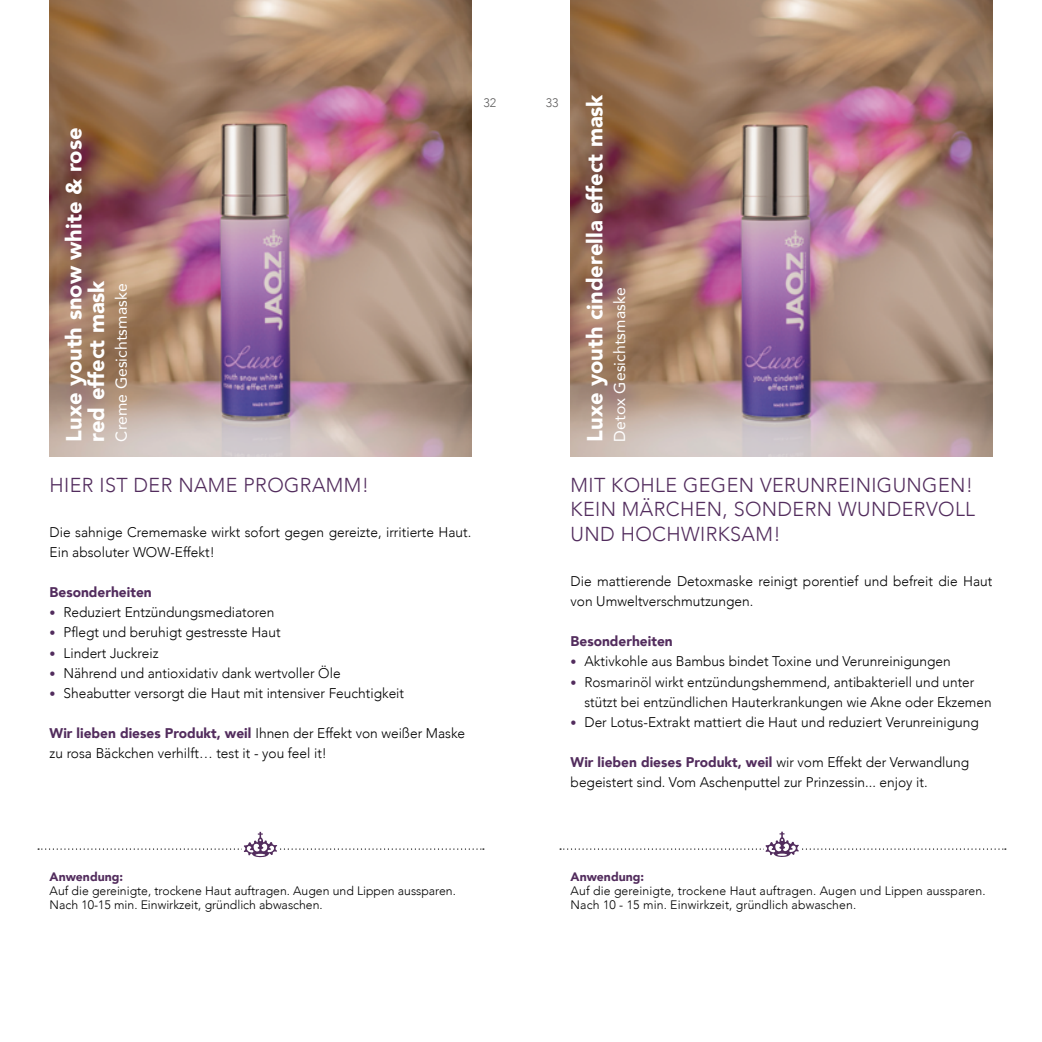
<style>
.page{position:relative;width:1042px;height:1042px;background:#fff}
.page>*{position:absolute;margin:0;border:0;box-sizing:border-box;transform-origin:0 0}
.t1{font:900 21.88px "Avenir";color:#fff}
.t2{font:300 20.12px/24.5px "Avenir";letter-spacing:.02em;color:#522c5d;text-align:justify}
.t3{font:15.75px "Avenir";letter-spacing:.005em;color:#fff}
.t4{font:300 14px/20.1px "Avenir";color:#000}
.t5{font:900 14px "Avenir";color:#522c5d}
.t6{font:300 12.25px/14px "Avenir";color:#000}
.t7{font:900 12.25px "Avenir";color:#522c5d}
.t8{font:300 12.25px "Avenir";color:#5f5e5e}
.s1{font-size:12.25px;color:#522c5d}
.s2{font-weight:900;color:#522c5d}
</style>
<div class="page">
<svg style="left:38px;top:832px;width:446px;height:26px"></svg>
<svg style="left:560px;top:831px;width:446px;height:26px"></svg>
<img style="left:570px;top:0;width:422px;height:456px">
<img style="left:50px;top:0;width:421px;height:456px">
<h1 class="t1" style="left:55px;top:441px;width:315px;rotate:-90deg">Luxe youth snow white &amp; rose</h1>
<h1 class="t1" style="left:78px;top:441px;width:163px;rotate:-90deg">red effect mask</h1>
<p class="t3" style="left:109px;top:441px;width:160px;rotate:-90deg">Creme Gesichtsmaske</p>
<p class="t8" style="left:483px;top:95px;width:14px">32</p>
<p class="t8" style="left:546px;top:95px;width:14px">33</p>
<h1 class="t1" style="left:576px;top:441px;width:349px;rotate:-90deg">Luxe youth cinderella effect mask</h1>
<p class="t3" style="left:607px;top:441px;width:156px;rotate:-90deg">Detox Gesichtsmaske</p>
<h2 class="t2" style="left:50px;top:472px;width:321px">HIER IST DER NAME PROGRAMM!</h2>
<p class="t4" style="left:50px;top:522px;width:423px">Die sahnige Crememaske wirkt sofort gegen gereizte, irritierte Haut.<br>Ein absoluter WOW-Effekt!</p>
<p class="t5" style="left:50px;top:580px;width:104px">Besonderheiten</p>
<p class="t4" style="left:50px;top:602px;width:226px"><span class="s1">•</span> Reduziert Entzündungsmediatoren</p>
<p class="t4" style="left:50px;top:622px;width:232px"><span class="s1">•</span> Pflegt und beruhigt gestresste Haut</p>
<p class="t4" style="left:50px;top:643px;width:110px"><span class="s1">•</span> Lindert Juckreiz</p>
<p class="t4" style="left:50px;top:663px;width:292px"><span class="s1">•</span> Nährend und antioxidativ dank wertvoller Öle</p>
<p class="t4" style="left:50px;top:683px;width:356px"><span class="s1">•</span> Sheabutter versorgt die Haut mit intensiver Feuchtigkeit</p>
<p class="t4" style="left:50px;top:723px;width:417px"><span class="s2">Wir lieben dieses Produkt, weil</span> Ihnen der Effekt von weißer Maske zu rosa Bäckchen verhilft… test it - you feel it!</p>
<h2 class="t2" style="left:570px;top:472px;width:406px">MIT KOHLE GEGEN VERUNREINIGUNGEN!<br>KEIN MÄRCHEN, SONDERN WUNDERVOLL UND HOCHWIRKSAM!</h2>
<p class="t4" style="left:570px;top:571px;width:423px">Die mattierende Detoxmaske reinigt porentief und befreit die Haut von Umweltverschmutzungen.</p>
<p class="t5" style="left:570px;top:629px;width:104px">Besonderheiten</p>
<p class="t4" style="left:570px;top:651px;width:382px"><span class="s1">•</span> Aktivkohle aus Bambus bindet Toxine und Verunreinigungen</p>
<p class="t4" style="left:584px;top:671px;width:409px;text-indent:-14px"><span class="s1">•</span> Rosmarinöl wirkt entzündungshemmend, antibakteriell und unter stützt bei entzündlichen Hauterkrankungen wie Akne oder Ekzemen</p>
<p class="t4" style="left:570px;top:712px;width:410px"><span class="s1">•</span> Der Lotus-Extrakt mattiert die Haut und reduziert Verunreinigung</p>
<p class="t4" style="left:570px;top:752px;width:400px"><span class="s2">Wir lieben dieses Produkt, weil</span> wir vom Effekt der Verwandlung begeistert sind. Vom Aschenputtel zur Prinzessin... enjoy it.</p>
<p class="t7" style="left:50px;top:866px;width:75px">Anwendung:</p>
<p class="t6" style="left:50px;top:883px;width:408px">Auf die gereinigte, trockene Haut auftragen. Augen und Lippen aussparen.<br>Nach 10-15 min. Einwirkzeit, gründlich abwaschen.</p>
<p class="t7" style="left:570px;top:866px;width:75px">Anwendung:</p>
<p class="t6" style="left:570px;top:883px;width:416px">Auf die gereinigte, trockene Haut auftragen. Augen und Lippen aussparen.<br>Nach 10 - 15 min. Einwirkzeit, gründlich abwaschen.</p>
</div>
